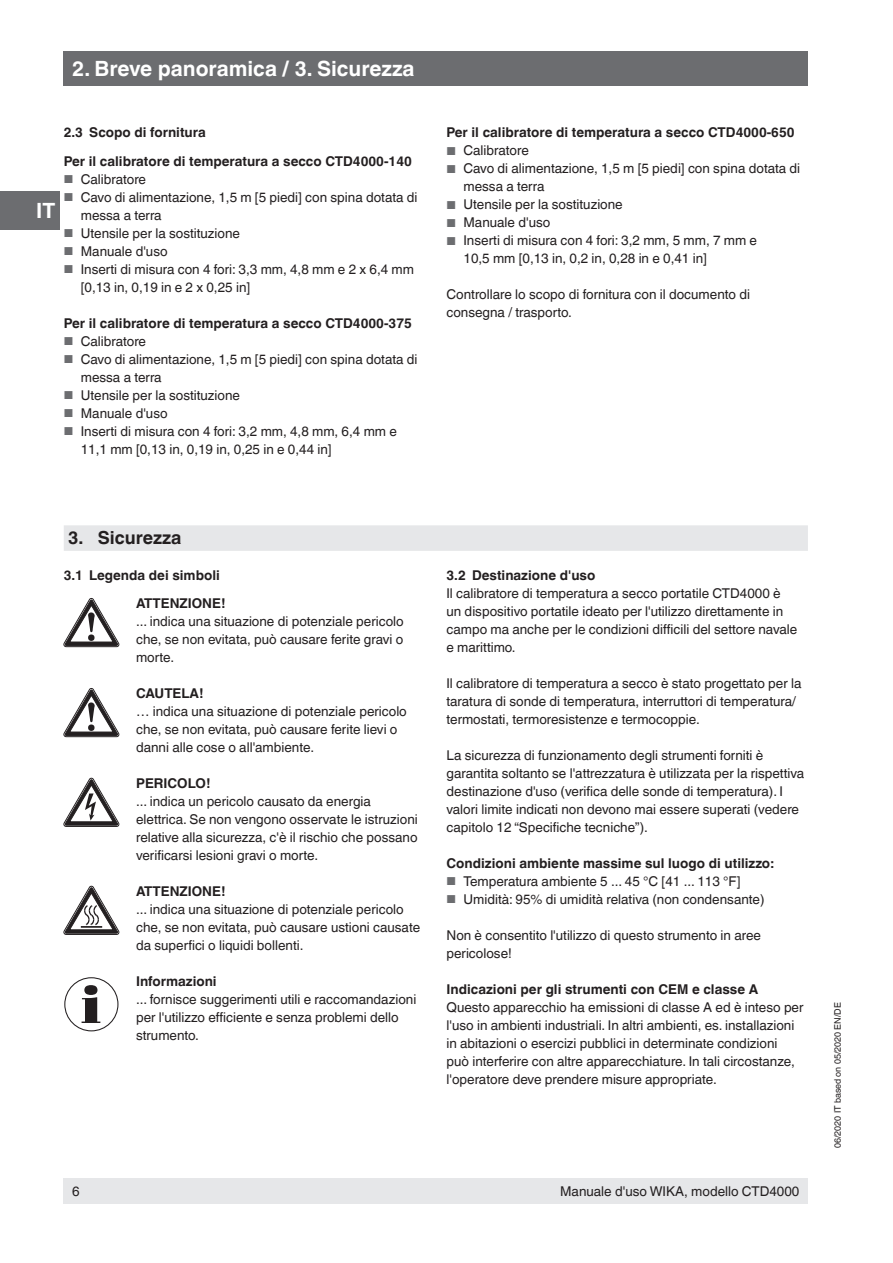
<style>
.page{position:relative;width:893px;height:1263px;background:#fff}
.page>*{position:absolute;margin:0;border:0;box-sizing:border-box;transform-origin:0 0}
.OI-Kopf{font:700 21px "Helvetica World";color:#fff}
.t1{font:700 18px "Helvetica World";color:#231f20}
.Running_text{font:13.5px/18px "Helvetica World";color:#231f20}
.Gefahrensymbole{font:13.5px/18px "Helvetica World";color:#231f20}
.Subheadline2{font:700 13.5px "Helvetica World";color:#231f20}
.Gefahrensymbole_Bold{font:700 13.5px "Helvetica World";color:#231f20}
.t2{font:9px "Helvetica World";color:#231f20}
.s1{font-size:11.55px;color:#6c6d70}
</style>
<div class="page">
<div style="left:64px;top:1178px;width:744px;height:25px;background:#e6e7e9"></div>
<div style="left:64px;top:51px;width:744px;height:34px;background:#6c6d70"></div>
<div style="left:0;top:191px;width:60px;height:39px;background:#6c6d70"></div>
<div style="left:64px;top:525px;width:744px;height:26px;background:#e6e7e9"></div>
<svg style="left:64px;top:598px;width:55px;height:49px"></svg>
<svg style="left:64px;top:688px;width:55px;height:49px"></svg>
<svg style="left:64px;top:778px;width:55px;height:48px"></svg>
<svg style="left:64px;top:886px;width:55px;height:48px"></svg>
<svg style="left:82px;top:985px;width:18px;height:38px"></svg>
<div style="left:64px;top:977px;width:54px;height:54px;border:1px solid #231f20;border-radius:50%"></div>
<p class="OI-Kopf" style="left:72px;top:56px;width:344px">2. Breve panoramica / 3. Sicurezza</p>
<h1 class="OI-Kopf" style="left:36px;top:198px;width:21px">IT</h1>
<p class="Subheadline2" style="left:64px;top:125px;width:143px">2.3 Scopo di fornitura</p>
<p class="Subheadline2" style="left:64px;top:153px;width:350px">Per il calibratore di temperatura a secco CTD4000-140</p>
<p class="Running_text" style="left:64px;top:170px;width:84px"><span class="s1">■</span> Calibratore</p>
<p class="Running_text" style="left:81px;top:188px;width:338px;text-indent:-17px"><span class="s1">■</span> Cavo di alimentazione, 1,5 m [5 piedi] con spina dotata di messa a terra</p>
<p class="Running_text" style="left:64px;top:224px;width:178px"><span class="s1">■</span> Utensile per la sostituzione</p>
<p class="Running_text" style="left:64px;top:242px;width:105px"><span class="s1">■</span> Manuale d'uso</p>
<p class="Running_text" style="left:81px;top:260px;width:335px;text-indent:-17px"><span class="s1">■</span> Inserti di misura con 4 fori: 3,3 mm, 4,8 mm e 2 x 6,4 mm [0,13 in, 0,19 in e 2 x 0,25 in]</p>
<p class="Subheadline2" style="left:64px;top:315px;width:350px">Per il calibratore di temperatura a secco CTD4000-375</p>
<p class="Running_text" style="left:64px;top:332px;width:84px"><span class="s1">■</span> Calibratore</p>
<p class="Running_text" style="left:81px;top:350px;width:338px;text-indent:-17px"><span class="s1">■</span> Cavo di alimentazione, 1,5 m [5 piedi] con spina dotata di messa a terra</p>
<p class="Running_text" style="left:64px;top:386px;width:178px"><span class="s1">■</span> Utensile per la sostituzione</p>
<p class="Running_text" style="left:64px;top:404px;width:105px"><span class="s1">■</span> Manuale d'uso</p>
<p class="Running_text" style="left:81px;top:422px;width:318px;text-indent:-17px"><span class="s1">■</span> Inserti di misura con 4 fori: 3,2 mm, 4,8 mm, 6,4 mm e<br>11,1 mm [0,13 in, 0,19 in, 0,25 in e 0,44 in]</p>
<p class="Subheadline2" style="left:446px;top:125px;width:350px">Per il calibratore di temperatura a secco CTD4000-650</p>
<p class="Running_text" style="left:446px;top:142px;width:84px"><span class="s1">■</span> Calibratore</p>
<p class="Running_text" style="left:463px;top:160px;width:338px;text-indent:-17px"><span class="s1">■</span> Cavo di alimentazione, 1,5 m [5 piedi] con spina dotata di messa a terra</p>
<p class="Running_text" style="left:446px;top:196px;width:178px"><span class="s1">■</span> Utensile per la sostituzione</p>
<p class="Running_text" style="left:446px;top:214px;width:105px"><span class="s1">■</span> Manuale d'uso</p>
<p class="Running_text" style="left:463px;top:232px;width:295px;text-indent:-17px"><span class="s1">■</span> Inserti di misura con 4 fori: 3,2 mm, 5 mm, 7 mm e<br>10,5 mm [0,13 in, 0,2 in, 0,28 in e 0,41 in]</p>
<p class="Running_text" style="left:446px;top:286px;width:305px">Controllare lo scopo di fornitura con il documento di consegna / trasporto.</p>
<p class="t1" style="left:68px;top:528px;width:115px">3. Sicurezza</p>
<p class="Subheadline2" style="left:64px;top:567px;width:158px">3.1 Legenda dei simboli</p>
<p class="Gefahrensymbole_Bold" style="left:136px;top:595px;width:91px">ATTENZIONE!</p>
<p class="Gefahrensymbole" style="left:136px;top:612px;width:269px;text-align:justify">... indica una situazione di potenziale pericolo che, se non evitata, può causare ferite gravi o morte.</p>
<p class="Gefahrensymbole_Bold" style="left:136px;top:685px;width:69px">CAUTELA!</p>
<p class="Gefahrensymbole" style="left:136px;top:702px;width:272px">… indica una situazione di potenziale pericolo che, se non evitata, può causare ferite lievi o danni alle cose o all'ambiente.</p>
<p class="Gefahrensymbole_Bold" style="left:136px;top:775px;width:76px">PERICOLO!</p>
<p class="Gefahrensymbole" style="left:136px;top:792px;width:283px">... indica un pericolo causato da energia elettrica. Se non vengono osservate le istruzioni relative alla sicurezza, c'è il rischio che possano verificarsi lesioni gravi o morte.</p>
<p class="Gefahrensymbole_Bold" style="left:136px;top:883px;width:91px">ATTENZIONE!</p>
<p class="Gefahrensymbole" style="left:136px;top:900px;width:286px">... indica una situazione di potenziale pericolo che, se non evitata, può causare ustioni causate da superfici o liquidi bollenti.</p>
<p class="Gefahrensymbole_Bold" style="left:136px;top:973px;width:82px">Informazioni</p>
<p class="Gefahrensymbole" style="left:136px;top:990px;width:282px">... fornisce suggerimenti utili e raccomandazioni per l'utilizzo efficiente e senza problemi dello strumento.</p>
<p class="Subheadline2" style="left:446px;top:567px;width:150px">3.2 Destinazione d'uso</p>
<p class="Running_text" style="left:446px;top:584px;width:352px">Il calibratore di temperatura a secco portatile CTD4000 è un dispositivo portatile ideato per l'utilizzo direttamente in campo ma anche per le condizioni difficili del settore navale e marittimo.</p>
<p class="Running_text" style="left:446px;top:674px;width:356px">Il calibratore di temperatura a secco è stato progettato per la taratura di sonde di temperatura, interruttori di temperatura/ termostati, termoresistenze e termocoppie.</p>
<p class="Running_text" style="left:446px;top:746px;width:359px">La sicurezza di funzionamento degli strumenti forniti è garantita soltanto se l'attrezzatura è utilizzata per la rispettiva destinazione d'uso (verifica delle sonde di temperatura). I valori limite indicati non devono mai essere superati (vedere capitolo 12 “Specifiche tecniche”).</p>
<p class="Subheadline2" style="left:446px;top:855px;width:329px">Condizioni ambiente massime sul luogo di utilizzo:</p>
<p class="Running_text" style="left:446px;top:872px;width:295px"><span class="s1">■</span> Temperatura ambiente 5 ... 45 °C [41 ... 113 °F]</p>
<p class="Running_text" style="left:446px;top:890px;width:320px"><span class="s1">■</span> Umidità: 95% di umidità relativa (non condensante)</p>
<p class="Running_text" style="left:446px;top:926px;width:316px">Non è consentito l'utilizzo di questo strumento in aree pericolose!</p>
<p class="Subheadline2" style="left:446px;top:981px;width:313px">Indicazioni per gli strumenti con CEM e classe A</p>
<p class="Running_text" style="left:446px;top:998px;width:359px">Questo apparecchio ha emissioni di classe A ed è inteso per l'uso in ambienti industriali. In altri ambienti, es. installazioni in abitazioni o esercizi pubblici in determinate condizioni<br>può interferire con altre apparecchiature. In tali circostanze, l'operatore deve prendere misure appropriate.</p>
<p class="Running_text" style="left:72px;top:1182px;width:9px">6</p>
<p class="Running_text" style="left:560px;top:1182px;width:241px">Manuale d'uso WIKA, modello CTD4000</p>
<p class="t2" style="left:832px;top:1148px;width:147px;rotate:-90deg">06/2020 IT based on 05/2020 EN/DE</p>
</div>
